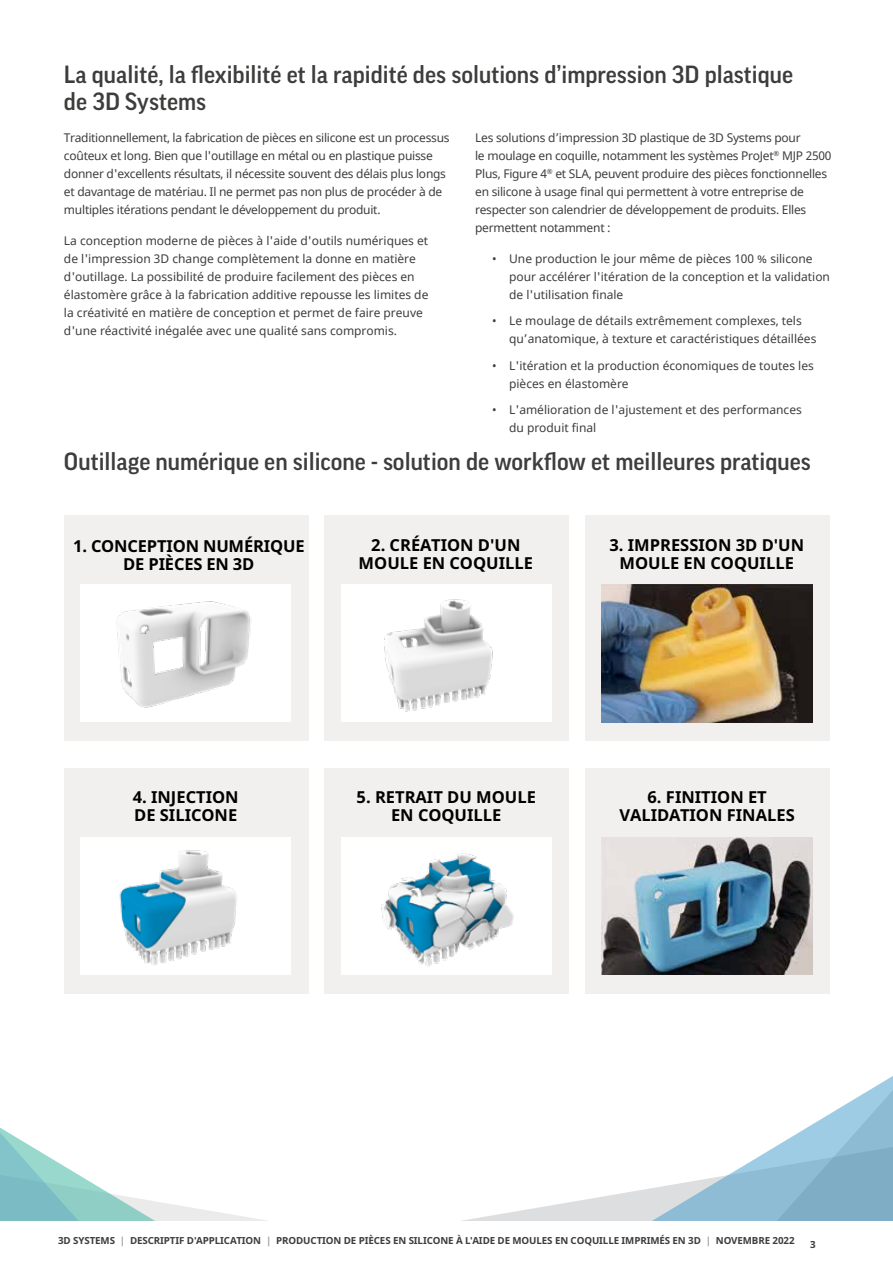
<style>
.page{position:relative;width:893px;height:1263px;background:#fff}
.page>*{position:absolute;margin:0;border:0;box-sizing:border-box;transform-origin:0 0}
.t1{font:500 24px/27px "Good Pro";color:#3d3d3c}
.t2{font:700 16.5px/18px "Noto Sans";color:#000;text-align:center}
.t3{font:12px/18px "Noto Sans";color:#3d3d3c}
.t4{font:12px/18px "Noto Sans";letter-spacing:-.02em;color:#3d3d3c}
.t5{font:700 9.75px "Noto Sans";letter-spacing:-.01em;color:#3d3d3c}
.s1{color:#9d9c9c}
</style>
<div class="page">
<svg style="left:0;top:1127px;width:261px;height:93px"></svg>
<svg style="left:467px;top:1189px;width:182px;height:31px;fill:#e3e4e5"></svg>
<svg style="left:649px;top:993px;width:244px;height:227px"></svg>
<div style="left:64px;top:515px;width:244px;height:226px;background:#f1f0ef"></div>
<div style="left:80px;top:584px;width:211px;height:138px;background:#fff"></div>
<img style="left:116px;top:601px;width:136px;height:107px">
<div style="left:324px;top:515px;width:245px;height:226px;background:#f1f0ef"></div>
<div style="left:585px;top:515px;width:245px;height:226px;background:#f1f0ef"></div>
<div style="left:341px;top:584px;width:211px;height:138px;background:#fff"></div>
<img style="left:384px;top:599px;width:109px;height:113px">
<img style="left:602px;top:584px;width:211px;height:138px">
<div style="left:64px;top:768px;width:244px;height:225px;background:#f1f0ef"></div>
<div style="left:324px;top:768px;width:245px;height:225px;background:#f1f0ef"></div>
<div style="left:585px;top:768px;width:245px;height:225px;background:#f1f0ef"></div>
<div style="left:80px;top:837px;width:211px;height:138px;background:#fff"></div>
<img style="left:119px;top:850px;width:118px;height:115px">
<div style="left:341px;top:837px;width:211px;height:138px;background:#fff"></div>
<img style="left:381px;top:853px;width:133px;height:114px">
<img style="left:602px;top:837px;width:211px;height:138px">
<h1 class="t1" style="left:64px;top:61px;width:731px">La qualité, la flexibilité et la rapidité des solutions d’impression 3D plastique de 3D Systems</h1>
<p class="t4" style="left:64px;top:129px;width:387px">Traditionnellement, la fabrication de pièces en silicone est un processus coûteux et long. Bien que l'outillage en métal ou en plastique puisse donner d'excellents résultats, il nécessite souvent des délais plus longs et davantage de matériau. Il ne permet pas non plus de procéder à de multiples itérations pendant le développement du produit.</p>
<p class="t3" style="left:64px;top:232px;width:366px">La conception moderne de pièces à l'aide d'outils numériques et de l'impression 3D change complètement la donne en matière d'outillage. La possibilité de produire facilement des pièces en élastomère grâce à la fabrication additive repousse les limites de la créativité en matière de conception et permet de faire preuve d'une réactivité inégalée avec une qualité sans compromis.</p>
<p class="t4" style="left:475px;top:129px;width:358px">Les solutions d’impression 3D plastique de 3D Systems pour<br>le moulage en coquille, notamment les systèmes ProJet<sup>®</sup> MJP 2500<br>Plus, Figure 4<sup>®</sup> et SLA, peuvent produire des pièces fonctionnelles en silicone à usage final qui permettent à votre entreprise de respecter son calendrier de développement de produits. Elles permettent notamment :</p>
<p class="t3" style="left:509px;top:250px;width:322px;text-indent:-17px">• Une production le jour même de pièces 100 % silicone pour accélérer l'itération de la conception et la validation de l'utilisation finale</p>
<p class="t3" style="left:509px;top:312px;width:309px;text-indent:-17px">• Le moulage de détails extrêmement complexes, tels qu’anatomique, à texture et caractéristiques détaillées</p>
<p class="t3" style="left:509px;top:357px;width:306px;text-indent:-17px">• L'itération et la production économiques de toutes les pièces en élastomère</p>
<p class="t3" style="left:509px;top:401px;width:294px;text-indent:-17px">• L'amélioration de l'ajustement et des performances du produit final</p>
<h1 class="t1" style="left:64px;top:448px;width:748px">Outillage numérique en silicone - solution de workflow et meilleures pratiques</h1>
<h2 class="t2" style="left:73px;top:536px;width:233px">1. CONCEPTION NUMÉRIQUE<br>DE PIÈCES EN 3D</h2>
<h2 class="t2" style="left:359px;top:535px;width:176px">2. CRÉATION D'UN<br>MOULE EN COQUILLE</h2>
<h2 class="t2" style="left:609px;top:535px;width:196px">3. IMPRESSION 3D D'UN<br>MOULE EN COQUILLE</h2>
<h2 class="t2" style="left:133px;top:788px;width:107px;text-align:left">4. INJECTION<br>DE SILICONE</h2>
<h2 class="t2" style="left:357px;top:788px;width:181px">5. RETRAIT DU MOULE<br>EN COQUILLE</h2>
<h2 class="t2" style="left:620px;top:788px;width:177px">6. FINITION ET<br>VALIDATION FINALES</h2>
<p class="t5" style="left:58px;top:1234px;width:738px">3D SYSTEMS <span class="s1">|</span> DESCRIPTIF D'APPLICATION <span class="s1">|</span> PRODUCTION DE PIÈCES EN SILICONE À L'AIDE DE MOULES EN COQUILLE IMPRIMÉS EN 3D <span class="s1">|</span> NOVEMBRE 2022</p>
<p class="t5" style="left:810px;top:1237px;width:7px">3</p>
</div>
